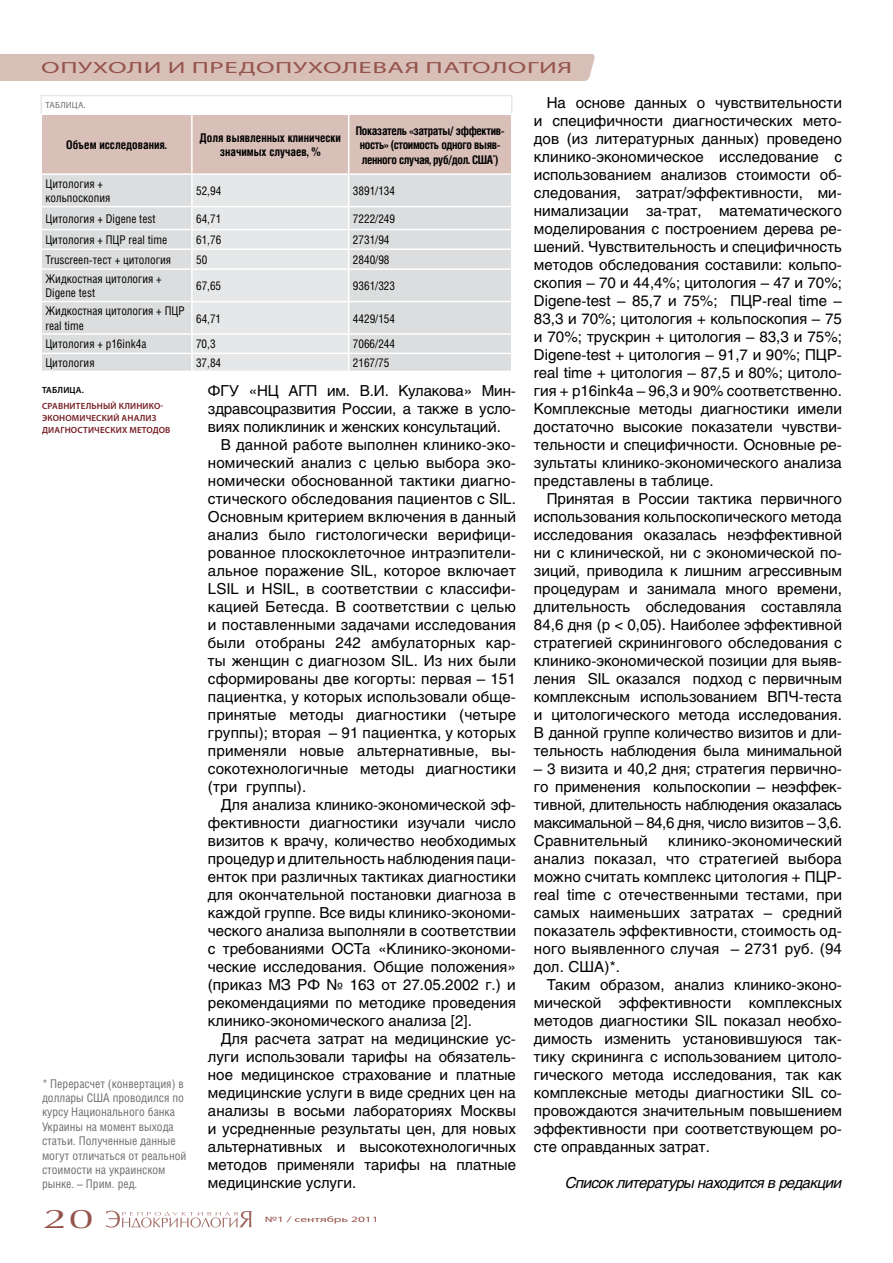
<style>
.page{position:relative;width:893px;height:1263px;background:#fff}
.page>*{position:absolute;margin:0;border:0;box-sizing:border-box;transform-origin:0 0}
.t1{font:27px "AG Opus High Resolution";color:#95544c;scale:1.67 1}
.t2{font:16.2px "Myriad Pro";letter-spacing:.02em;color:#95544c;scale:1.67 1}
.t3{font:15px/18px "Helios";color:#000;text-align:justify}
.t4{font:italic 15px "Helios";letter-spacing:-.04em;color:#000}
.t5{font:12px/14.4px "Helios Cond";color:#000}
.t6{font:12px/14.4px "Helios Cond";color:#6d6e71}
.t7{font:700 12px/14.4px "Helios Cond";letter-spacing:-.03em;color:#000;text-align:center}
.t8{font:700 12px/14.4px "Helios Cond";color:#000;text-align:center}
.t9{font:600 9px "Myriad Pro";letter-spacing:.02em;color:#751c21}
.t10{font:9px "Myriad Pro";letter-spacing:.02em;color:#6d6e71}
.t11{font:600 9px "Myriad Pro";color:#000}
.t12{font:8.1px "Myriad Pro";color:#95544c;scale:1.67 1}
</style>
<div class="page">
<svg style="left:106px;top:1211px;width:145px;height:17px"></svg>
<hr style="left:40px;top:95px;width:152px;height:1px;background:#e6e7e8">
<hr style="left:192px;top:95px;width:157px;height:1px;background:#e6e7e8">
<hr style="left:349px;top:95px;width:163px;height:1px;background:#e6e7e8">
<svg style="left:40px;top:96px;width:472px;height:275px;background:#e2dddc"></svg>
<div style="left:0;top:54px;width:595px;height:27px;background:#d8bfb8"></div>
<p class="t2" style="left:41px;top:58px;width:319px">опухоли и предопухолевая патология</p>
<p class="t10" style="left:46px;top:100px;width:41px">Таблица.</p>
<p class="t8" style="left:66px;top:137px;width:102px">Объем исследования.</p>
<p class="t8" style="left:200px;top:130px;width:143px">Доля выявленных клинически значимых случаев, %</p>
<p class="t7" style="left:356px;top:123px;width:150px">Показатель «затраты/ эффектив&shy;ность» (стоимость одного выяв&shy;ленного случая, руб/дол. США<sup>*</sup>)</p>
<p class="t5" style="left:46px;top:176px;width:66px">Цитология + кольпоскопия</p>
<p class="t5" style="left:196px;top:183px;width:27px">52,94</p>
<p class="t5" style="left:353px;top:183px;width:44px">3891/134</p>
<p class="t5" style="left:45px;top:211px;width:112px">Цитология + Digene test</p>
<p class="t5" style="left:196px;top:211px;width:27px">64,71</p>
<p class="t5" style="left:353px;top:211px;width:44px">7222/249</p>
<p class="t5" style="left:45px;top:232px;width:123px">Цитология + ПЦР real time</p>
<p class="t5" style="left:196px;top:232px;width:27px">61,76</p>
<p class="t5" style="left:353px;top:232px;width:38px">2731/94</p>
<p class="t5" style="left:45px;top:252px;width:127px">Truscreen-тест + цитология</p>
<p class="t5" style="left:196px;top:252px;width:13px">50</p>
<p class="t5" style="left:353px;top:252px;width:38px">2840/98</p>
<p class="t5" style="left:45px;top:271px;width:118px">Жидкостная цитология +<br>Digene test</p>
<p class="t5" style="left:196px;top:278px;width:27px">67,65</p>
<p class="t5" style="left:353px;top:278px;width:44px">9361/323</p>
<p class="t5" style="left:45px;top:304px;width:141px">Жидкостная цитология + ПЦР real time</p>
<p class="t5" style="left:196px;top:311px;width:27px">64,71</p>
<p class="t5" style="left:353px;top:311px;width:44px">4429/154</p>
<p class="t5" style="left:45px;top:337px;width:102px">Цитология + p16ink4a</p>
<p class="t5" style="left:196px;top:337px;width:21px">70,3</p>
<p class="t5" style="left:353px;top:337px;width:44px">7066/244</p>
<p class="t5" style="left:45px;top:355px;width:51px">Цитология</p>
<p class="t5" style="left:196px;top:355px;width:27px">37,84</p>
<p class="t5" style="left:353px;top:355px;width:38px">2167/75</p>
<p class="t11" style="left:42px;top:384px;width:43px">Таблица.</p>
<p class="t9" style="left:42px;top:400px;width:28px">Сравните</p>
<p class="t9" style="left:86px;top:400px;width:52px">льный клини</p>
<p class="t9" style="left:149px;top:400px;width:16px">ко-</p>
<p class="t9" style="left:42px;top:412px;width:37px">экономичес</p>
<p class="t9" style="left:102px;top:412px;width:56px">кий анализ</p>
<p class="t9" style="left:42px;top:424px;width:42px">диагностичес</p>
<p class="t9" style="left:110px;top:424px;width:26px">ких мет</p>
<p class="t9" style="left:146px;top:424px;width:26px">одов</p>
<p class="t3" style="left:208px;top:382px;width:310px">ФГУ «НЦ АГП им. В.И. Кулакова» Мин&shy;здравсоцразвития России, а также в усло&shy;виях поликлиник и женских консультаций.</p>
<p class="t3" style="left:208px;top:436px;width:310px;text-indent:13px">В данной работе выполнен клинико-эко&shy;номический анализ с целью выбора эко&shy;номически обоснованной тактики диагно&shy;стического обследования пациентов с SIL.<br>Основным критерием включения в данный анализ было гистологически верифици&shy;рованное плоскоклеточное интраэпители&shy;альное поражение SIL, которое включает LSIL и HSIL, в соответствии с классифи&shy;кацией Бетесда. В соответствии с целью и поставленными задачами исследования были отобраны 242 амбулаторных кар&shy;ты женщин с диагнозом SIL. Из них были сформированы две когорты: первая – 151 пациентка, у которых использовали обще&shy;принятые методы диагностики (четыре группы); вторая – 91 пациентка, у которых применяли новые альтернативные, вы&shy;сокотехнологичные методы диагностики (три группы).</p>
<p class="t3" style="left:208px;top:796px;width:309px;text-indent:13px">Для анализа клинико-экономической эф&shy;фективности диагностики изучали число визитов к врачу, количество необходимых процедур и длительность наблюдения паци&shy;енток при различных тактиках диагностики для окончательной постановки диагноза в каждой группе. Все виды клинико-экономи&shy;ческого анализа выполняли в соответствии с требованиями ОСТа «Клинико-экономи&shy;ческие исследования. Общие положения» (приказ МЗ РФ № 163 от 27.05.2002 г.) и рекомендациями по методике проведения клинико-экономического анализа [2].</p>
<p class="t3" style="left:208px;top:1030px;width:309px;text-indent:13px">Для расчета затрат на медицинские ус&shy;луги использовали тарифы на обязатель&shy;ное медицинское страхование и платные медицинские услуги в виде средних цен на анализы в восьми лабораториях Москвы и усредненные результаты цен, для новых альтернативных и высокотехнологичных методов применяли тарифы на платные медицинские услуги.</p>
<p class="t6" style="left:42px;top:1076px;width:146px">* Перерасчет (конвертация) в доллары США проводился по курсу Национального банка<br>Украины на момент выхода статьи. Полученные данные могут отличаться от реальной стоимости на украинском рынке. – Прим. ред.</p>
<h1 class="t1" style="left:43px;top:1203px;width:32px">20</h1>
<p class="t12" style="left:265px;top:1214px;width:70px">№1 / сентябрь 2011</p>
<p class="t3" style="left:534px;top:94px;width:310px;text-indent:13px">На основе данных о чувствительности и специфичности диагностических мето&shy;дов (из литературных данных) проведено клинико-экономическое исследование с использованием анализов стоимости об&shy;следования, затрат/эффективности, ми&shy;нимализации за-трат, математического моделирования с построением дерева ре&shy;шений. Чувствительность и специфичность методов обследования составили: кольпо&shy;скопия – 70 и 44,4%; цитология – 47 и 70%; Digene-test – 85,7 и 75%; ПЦР-real time – 83,3 и 70%; цитология + кольпоскопия – 75 и 70%; трускрин + цитология – 83,3 и 75%; Digene-test + цитология – 91,7 и 90%; ПЦР&shy;real time + цитология – 87,5 и 80%; цитоло&shy;гия + p16ink4a – 96,3 и 90% соответственно.<br>Комплексные методы диагностики имели достаточно высокие показатели чувстви&shy;тельности и специфичности. Основные ре&shy;зультаты клинико-экономического анализа представлены в таблице.</p>
<p class="t3" style="left:534px;top:490px;width:309px;text-indent:13px">Принятая в России тактика первичного использования кольпоскопического метода исследования оказалась неэффективной ни с клинической, ни с экономической по&shy;зиций, приводила к лишним агрессивным процедурам и занимала много времени, длительность обследования составляла 84,6 дня (р &lt; 0,05). Наиболее эффективной стратегией скринингового обследования с клинико-экономической позиции для выяв&shy;ления SIL оказался подход с первичным комплексным использованием ВПЧ-теста и цитологического метода исследования.<br>В данной группе количество визитов и дли&shy;тельность наблюдения была минимальной</p>
<p class="t3" style="left:534px;top:760px;width:309px">– 3 визита и 40,2 дня; стратегия первично&shy;го применения кольпоскопии – неэффек&shy;тивной, длительность наблюдения оказалась максимальной – 84,6 дня, число визитов – 3,6.<br>Сравнительный</p>
<p class="t3" style="left:534px;top:832px;width:310px;text-indent:134px">клинико-экономический анализ показал, что стратегией выбора можно считать комплекс цитология + ПЦР&shy;real time с отечественными тестами, при самых наименьших затратах – средний показатель эффективности, стоимость од&shy;ного выявленного случая – 2731 руб. (94 дол. США)*.</p>
<p class="t3" style="left:534px;top:976px;width:309px;text-indent:13px">Таким образом, анализ клинико-эконо&shy;мической эффективности комплексных методов диагностики SIL показал необхо&shy;димость изменить установившуюся так&shy;тику скрининга с использованием цитоло&shy;гического метода исследования, так как комплексные методы диагностики SIL со&shy;провождаются значительным повышением эффективности при соответствующем ро&shy;сте оправданных затрат.</p>
<p class="t4" style="left:565px;top:1174px;width:278px">Список литературы находится в редакции</p>
</div>
